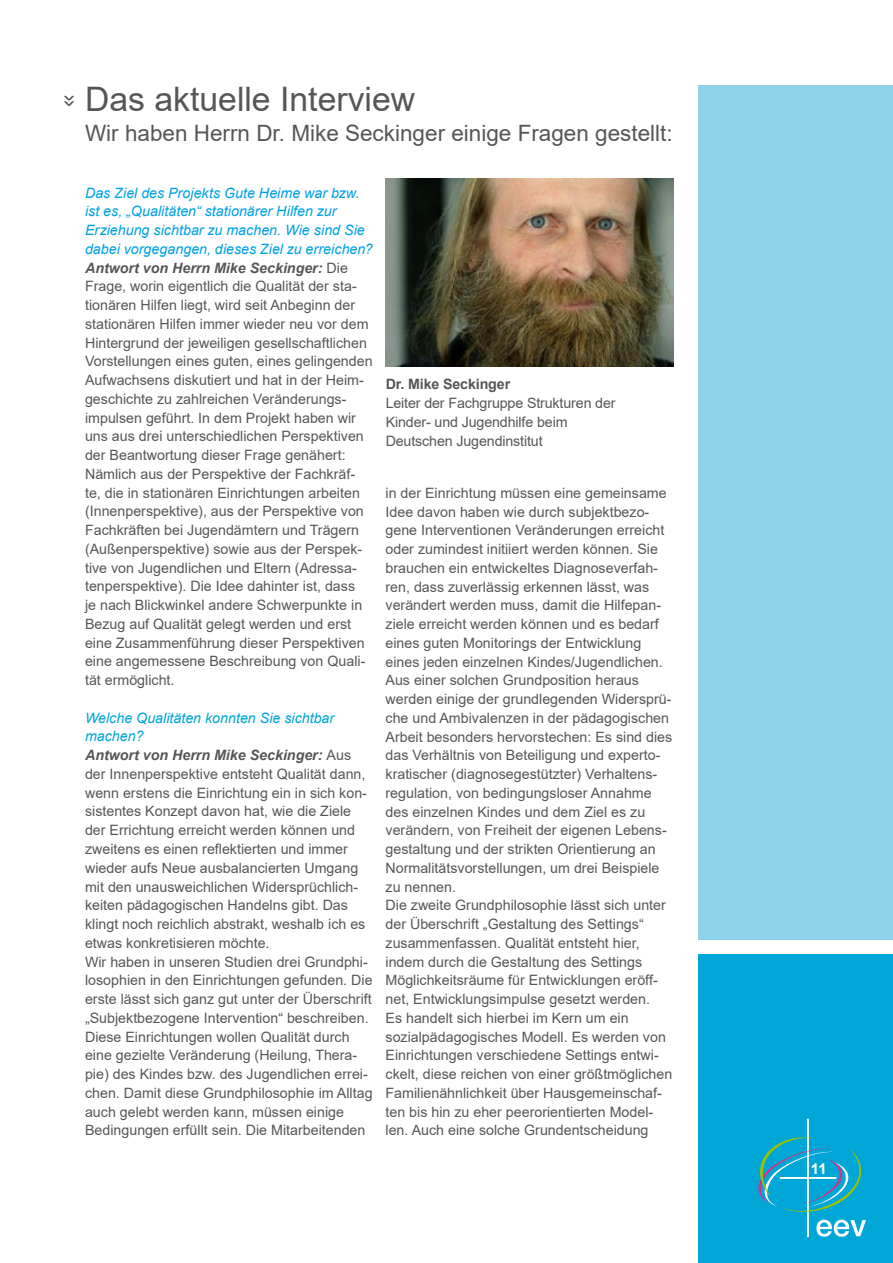
<style>
.page{position:relative;width:893px;height:1263px;background:#fff}
.page>*{position:absolute;margin:0;border:0;box-sizing:border-box;transform-origin:0 0}
.t1{font:33.75px "Arial";color:#555756}
.t2{font:22.5px "Arial";color:#555756}
.t3{font:700 15px "Arial";color:#fff}
.t4{font:14.25px/18.8px "Arial";color:#555756}
.t5{font:700 14.25px "Arial";letter-spacing:-.01em;color:#555756}
.s1{font-style:italic;color:#00a1e5}
.s2{font-weight:700;font-style:italic}
.s3{font-style:italic;color:#00a6d5}
</style>
<div class="page">
<div style="left:698px;top:954px;width:195px;height:309px;background:#00a6d5"></div>
<div style="left:698px;top:85px;width:195px;height:854px;background:#8ed3ea"></div>
<svg style="left:64px;top:96px;width:10px;height:10px"></svg>
<img style="left:386px;top:179px;width:287px;height:187px">
<div style="left:808px;top:1119px;width:1px;height:118px;border:1px solid #fff"></div>
<svg style="left:816px;top:1220px;width:50px;height:17px"></svg>
<svg style="left:758px;top:1136px;width:104px;height:77px"></svg>
<h1 class="t1" style="left:85px;top:76px;width:332px">Das aktuelle Interview</h1>
<h2 class="t2" style="left:85px;top:118px;width:589px">Wir haben Herrn Dr. Mike Seckinger einige Fragen gestellt:</h2>
<p class="t4" style="left:85px;top:183px;width:289px"><span class="s1">Das Ziel des Projekts Gute Heime war bzw. ist es, „Qualitäten“ stationärer Hilfen zur Erziehung sichtbar zu machen. Wie sind Sie dabei vorgegangen, dieses Ziel zu erreichen?<br></span><span class="s2">Antwort von Herrn Mike Seckinger:</span> Die Frage, worin eigentlich die Qualität der sta&shy;tionären Hilfen liegt, wird seit Anbeginn der stationären Hilfen immer wieder neu vor dem Hintergrund der jeweiligen gesellschaftlichen Vorstellungen eines guten, eines gelingenden Aufwachsens diskutiert und hat in der Heim&shy;geschichte zu zahlreichen Veränderungs&shy;impulsen geführt. In dem Projekt haben wir uns aus drei unterschiedlichen Perspektiven der Beantwortung dieser Frage genähert:<br>Nämlich aus der Perspektive der Fachkräf&shy;te, die in stationären Einrichtungen arbeiten (Innenperspektive), aus der Perspektive von Fachkräften bei Jugendämtern und Trägern (Außenperspektive) sowie aus der Perspek&shy;tive von Jugendlichen und Eltern (Adressa&shy;tenperspektive). Die Idee dahinter ist, dass<br>je nach Blickwinkel andere Schwerpunkte in Bezug auf Qualität gelegt werden und erst eine Zusammenführung dieser Perspektiven eine angemessene Beschreibung von Quali&shy;tät ermöglicht.</p>
<p class="t4" style="left:85px;top:708px;width:289px"><span class="s3">Welche Qualitäten konnten Sie sichtbar machen?<br></span><span class="s2">Antwort von Herrn Mike Seckinger:</span> Aus der Innenperspektive entsteht Qualität dann, wenn erstens die Einrichtung ein in sich kon&shy;sistentes Konzept davon hat, wie die Ziele der Errichtung erreicht werden können und zweitens es einen reflektierten und immer wieder aufs Neue ausbalancierten Umgang mit den unausweichlichen Widersprüchlich&shy;keiten pädagogischen Handelns gibt. Das klingt noch reichlich abstrakt, weshalb ich es etwas konkretisieren möchte.<br>Wir haben in unseren Studien drei Grundphi&shy;losophien in den Einrichtungen gefunden. Die erste lässt sich ganz gut unter der Überschrift „Subjektbezogene Intervention“ beschreiben.<br>Diese Einrichtungen wollen Qualität durch eine gezielte Veränderung (Heilung, Thera&shy;pie) des Kindes bzw. des Jugendlichen errei&shy;chen. Damit diese Grundphilosophie im Alltag auch gelebt werden kann, müssen einige Bedingungen erfüllt sein. Die Mitarbeitenden</p>
<p class="t5" style="left:386px;top:374px;width:126px">Dr. Mike Seckinger</p>
<p class="t4" style="left:386px;top:394px;width:231px">Leiter der Fachgruppe Strukturen der<br>Kinder- und Jugendhilfe beim<br>Deutschen Jugendinstitut</p>
<p class="t4" style="left:386px;top:483px;width:288px">in der Einrichtung müssen eine gemeinsame Idee davon haben wie durch subjektbezo&shy;gene Interventionen Veränderungen erreicht oder zumindest initiiert werden können. Sie brauchen ein entwickeltes Diagnoseverfah&shy;ren, dass zuverlässig erkennen lässt, was verändert werden muss, damit die Hilfepan&shy;ziele erreicht werden können und es bedarf eines guten Monitorings der Entwicklung eines jeden einzelnen Kindes/Jugendlichen.<br>Aus einer solchen Grundposition heraus werden einige der grundlegenden Widersprü&shy;che und Ambivalenzen in der pädagogischen Arbeit besonders hervorstechen: Es sind dies das Verhältnis von Beteiligung und experto&shy;kratischer (diagnosegestützter) Verhaltens&shy;regulation, von bedingungsloser Annahme des einzelnen Kindes und dem Ziel es zu verändern, von Freiheit der eigenen Lebens&shy;gestaltung und der strikten Orientierung an Normalitätsvorstellungen, um drei Beispiele zu nennen.<br>Die zweite Grundphilosophie lässt sich unter der Überschrift „Gestaltung des Settings“ zusammenfassen. Qualität entsteht hier, indem durch die Gestaltung des Settings Möglichkeitsräume für Entwicklungen eröff&shy;net, Entwicklungsimpulse gesetzt werden.<br>Es handelt sich hierbei im Kern um ein sozialpädagogisches Modell. Es werden von Einrichtungen verschiedene Settings entwi&shy;ckelt, diese reichen von einer größtmöglichen Familienähnlichkeit über Hausgemeinschaf&shy;ten bis hin zu eher peerorientierten Model&shy;len. Auch eine solche Grundentscheidung</p>
<p class="t3" style="left:811px;top:1158px;width:17px">11</p>
</div>
